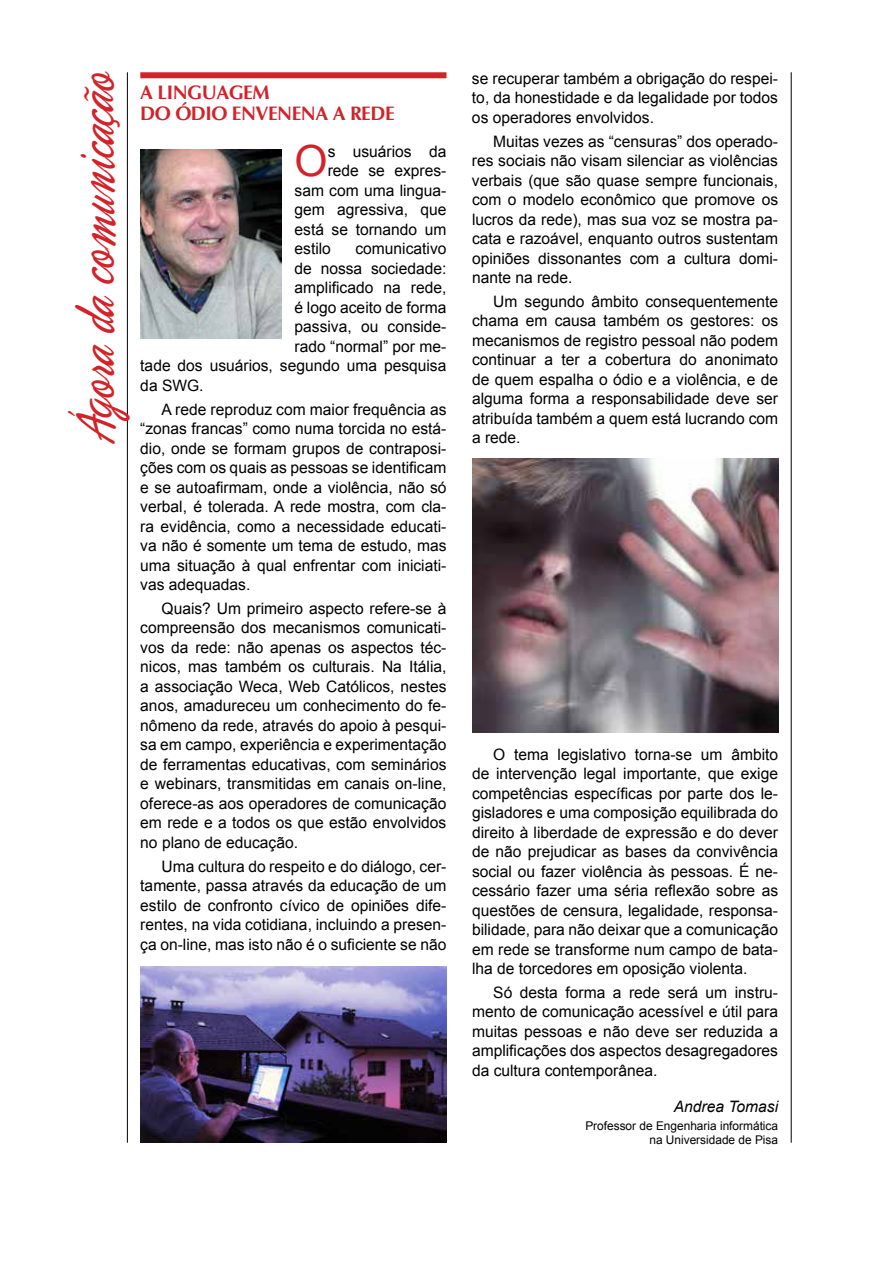
<style>
.page{position:relative;width:893px;height:1263px;background:#fff}
.page>*{position:absolute;margin:0;border:0;box-sizing:border-box;transform-origin:0 0}
.t1{font:57px "Phoenix Script FLF";color:#d2232a;scale:.7 1}
.t2{font:43.05px "Arial";color:#d2232a}
.t3{font:700 19.5px/21px "Optima";letter-spacing:-.025em;color:#d2232a}
.t4{font:15.75px/19.5px "Arial";color:#000;text-align:justify}
.t5{font:italic 15.75px "Arial";color:#000}
.t6{font:12px/13.5px "Arial";color:#000;text-align:right}
</style>
<div class="page">
<hr style="left:127px;top:72px;width:1px;height:1071px;background:#000">
<hr style="left:791px;top:72px;width:1px;height:1071px;background:#000">
<div style="left:140px;top:72px;width:306px;height:6px;background:#d2232a"></div>
<img style="left:140px;top:150px;width:142px;height:188px">
<img style="left:140px;top:966px;width:306px;height:177px">
<img style="left:472px;top:459px;width:306px;height:274px">
<h1 class="t1" style="left:66px;top:445px;width:535px;rotate:-90deg">Ágora da comunicação</h1>
<p class="t3" style="left:140px;top:82px;width:256px">A LINGUAGEM<br>DO ÓDIO ENVENENA A REDE</p>
<h2 class="t2" style="left:295px;top:132px;width:35px">O</h2>
<p class="t4" style="left:328px;top:141px;width:120px">s usuários da</p>
<p class="t4" style="left:328px;top:161px;width:120px">rede se expres-</p>
<p class="t4" style="left:295px;top:180px;width:153px">sam com uma lingua-</p>
<p class="t4" style="left:295px;top:200px;width:153px">gem agressiva, que</p>
<p class="t4" style="left:295px;top:219px;width:153px">está se tornando um</p>
<p class="t4" style="left:295px;top:239px;width:38px">estilo</p>
<p class="t4" style="left:355px;top:239px;width:92px">comunicativo</p>
<p class="t4" style="left:295px;top:258px;width:153px">de nossa sociedade:</p>
<p class="t4" style="left:295px;top:278px;width:153px">amplificado na rede,</p>
<p class="t4" style="left:295px;top:297px;width:153px">é logo aceito de forma</p>
<p class="t4" style="left:295px;top:317px;width:153px">passiva, ou conside-</p>
<p class="t4" style="left:295px;top:336px;width:153px">rado “normal” por me-</p>
<p class="t4" style="left:140px;top:356px;width:308px">tade dos usuários, segundo uma pesquisa</p>
<p class="t4" style="left:140px;top:375px;width:65px">da SWG.</p>
<p class="t4" style="left:140px;top:399px;width:308px;text-indent:21px">A rede reproduz com maior frequência as “zonas francas” como numa torcida no está&shy;dio, onde se formam grupos de contraposi&shy;ções com os quais as pessoas se identificam e se autoafirmam, onde a violência, não só verbal, é tolerada. A rede mostra, com cla&shy;ra evidência, como a necessidade educati&shy;va não é somente um tema de estudo, mas uma situação à qual enfrentar com iniciati&shy;vas adequadas.</p>
<p class="t4" style="left:140px;top:598px;width:308px;text-indent:21px">Quais? Um primeiro aspecto refere-se à compreensão dos mecanismos comunicati&shy;vos da rede: não apenas os aspectos téc&shy;nicos, mas também os culturais. Na Itália, a associação Weca, Web Católicos, nestes anos, amadureceu um conhecimento do fe&shy;nômeno da rede, através do apoio à pesqui&shy;sa em campo, experiência e experimentação de ferramentas educativas, com seminários e webinars, transmitidas em canais on-line, oferece-as aos operadores de comunicação em rede e a todos os que estão envolvidos no plano de educação.</p>
<p class="t4" style="left:140px;top:856px;width:308px;text-indent:21px">Uma cultura do respeito e do diálogo, cer&shy;tamente, passa através da educação de um estilo de confronto cívico de opiniões dife&shy;rentes, na vida cotidiana, incluindo a presen&shy;ça on-line, mas isto não é o suficiente se não</p>
<p class="t4" style="left:472px;top:68px;width:308px">se recuperar também a obrigação do respei&shy;to, da honestidade e da legalidade por todos os operadores envolvidos.</p>
<p class="t4" style="left:472px;top:131px;width:308px;text-indent:21px">Muitas vezes as “censuras” dos operado&shy;res sociais não visam silenciar as violências verbais (que são quase sempre funcionais, com o modelo econômico que promove os lucros da rede), mas sua voz se mostra pa&shy;cata e razoável, enquanto outros sustentam opiniões dissonantes com a cultura domi&shy;nante na rede.</p>
<p class="t4" style="left:472px;top:291px;width:308px;text-indent:21px">Um segundo âmbito consequentemente chama em causa também os gestores: os mecanismos de registro pessoal não podem continuar a ter a cobertura do anonimato de quem espalha o ódio e a violência, e de alguma forma a responsabilidade deve ser atribuída também a quem está lucrando com a rede.</p>
<p class="t4" style="left:472px;top:744px;width:308px;text-indent:21px">O tema legislativo torna-se um âmbito de intervenção legal importante, que exige competências específicas por parte dos le&shy;gisladores e uma composição equilibrada do direito à liberdade de expressão e do dever de não prejudicar as bases da convivência social ou fazer violência às pessoas. É ne&shy;cessário fazer uma séria reflexão sobre as questões de censura, legalidade, responsa&shy;bilidade, para não deixar que a comunicação em rede se transforme num campo de bata&shy;lha de torcedores em oposição violenta.</p>
<p class="t4" style="left:472px;top:982px;width:308px;text-indent:21px">Só desta forma a rede será um instru&shy;mento de comunicação acessível e útil para muitas pessoas e não deve ser reduzida a amplificações dos aspectos desagregadores da cultura contemporânea.</p>
<p class="t5" style="left:674px;top:1097px;width:106px">Andrea Tomasi</p>
<p class="t6" style="left:585px;top:1119px;width:194px">Professor de Engenharia informática na Universidade de Pisa</p>
</div>
